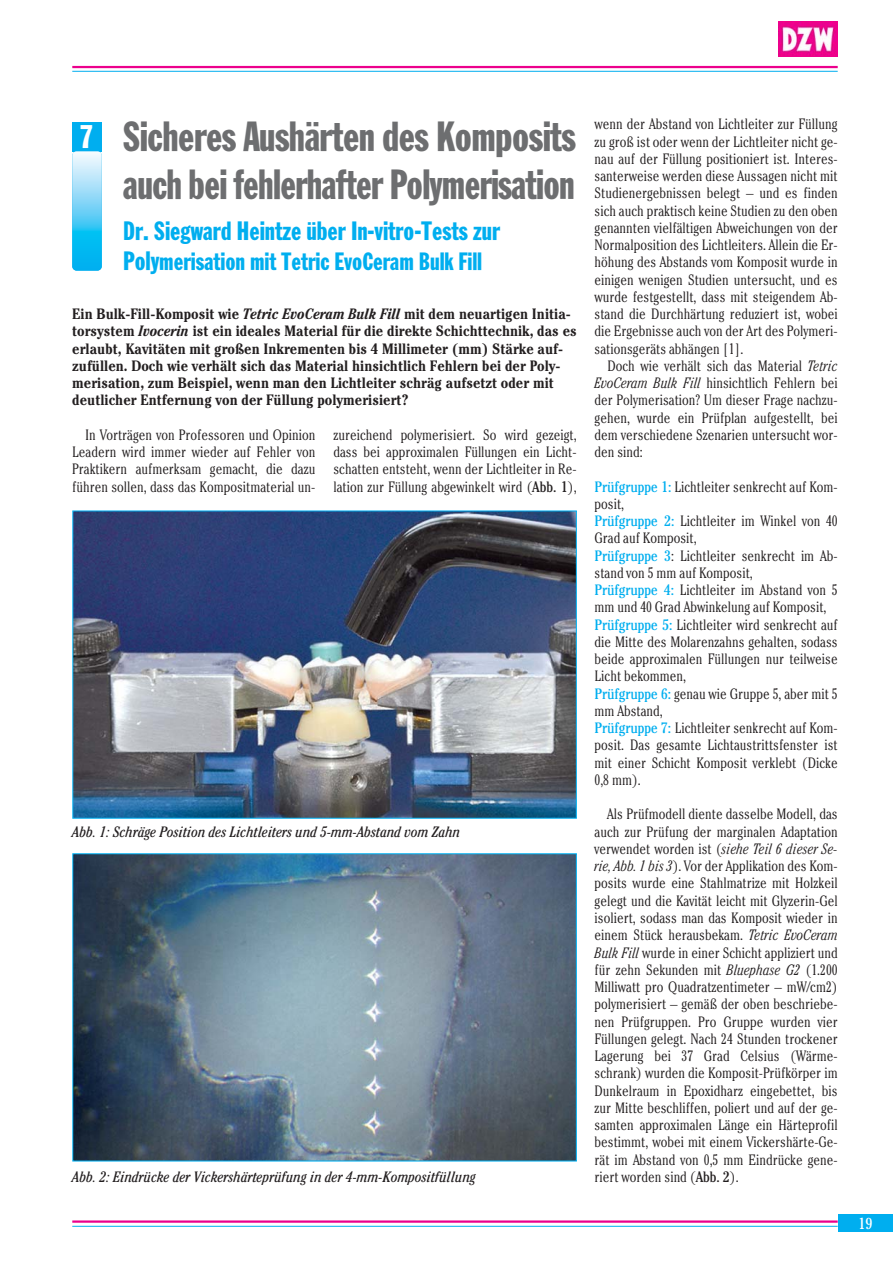
<style>
.page{position:relative;width:893px;height:1263px;background:#fff}
.page>*{position:absolute;margin:0;border:0;box-sizing:border-box;transform-origin:0 0}
.t1{font:40.5px/48px "Franklin Gothic X Schmal";letter-spacing:-.02em;color:#6d6e70}
.t2{font:31.5px "Franklin Gothic X Schmal";color:#fff}
.t3{font:25.5px "Franklin Gothic X Schmal";color:#00aeef}
.t4{font:24px "Franklin Gothic X Schmal";color:#00aeef}
.t5{font:condensed 15.75px "Cheltenham";color:#fff}
.t6{font:300 condensed 15px/17.2px "Cheltenham";color:#231f20;text-align:justify}
.t7{font:700 condensed 15px/17.2px "Cheltenham";color:#231f20}
.t8{font:italic condensed 15px "Cheltenham";color:#231f20}
.s1{font-size:25.5px}
.s2{font-style:italic}
.s3{font-weight:400}
.s4{font-weight:400;color:#00aeef}
</style>
<div class="page">
<img style="left:778px;top:21px;width:60px;height:36px">
<div style="left:838px;top:1215px;width:55px;height:17px;background:#00aeef"></div>
<hr style="left:72px;top:66px;width:766px;height:2px;background:#ec008c">
<hr style="left:72px;top:71px;width:766px;height:1px;background:#00aeef">
<hr style="left:72px;top:1226px;width:766px;height:1px;background:#00aeef">
<hr style="left:72px;top:1220px;width:766px;height:3px;background:#ec008c">
<div style="left:72px;top:122px;width:30px;height:29px;background:#00aeef"></div>
<svg style="left:72px;top:151px;width:30px;height:120px;background:#66d1f6"></svg>
<img style="left:74px;top:512px;width:501px;height:305px">
<div style="left:72px;top:510px;width:505px;height:309px;border:1px solid #00aeef"></div>
<img style="left:74px;top:855px;width:501px;height:304px">
<h2 class="t2" style="left:80px;top:125px;width:16px">7</h2>
<h1 class="t1" style="left:123px;top:116px;width:454px">Sicheres Aushärten des Komposits auch bei fehlerhafter Polymerisation</h1>
<h3 class="t3" style="left:123px;top:222px;width:378px">Dr. Siegward Heintze über In-vitro-Tests zur</h3>
<h3 class="t4" style="left:123px;top:253px;width:360px"><span class="s1">Poly</span>merisation mit Tetric EvoCeram Bulk Fill</h3>
<p class="t7" style="left:72px;top:307px;width:506px">Ein Bulk-Fill-Komposit wie <span class="s2">Tetric EvoCeram Bulk Fill</span> mit dem neuartigen Initia&shy;torsystem <span class="s2">Ivocerin</span> ist ein ideales Material für die direkte Schichttechnik, das es erlaubt, Kavitäten mit großen Inkrementen bis 4 Millimeter (mm) Stärke auf&shy;zufüllen. Doch wie verhält sich das Material hinsichtlich Fehlern bei der Poly&shy;merisation, zum Beispiel, wenn man den Lichtleiter schräg aufsetzt oder mit deutlicher Entfernung von der Füllung polymerisiert?</p>
<p class="t6" style="left:72px;top:428px;width:245px;text-indent:13px">In Vorträgen von Professoren und Opinion Leadern wird immer wieder auf Fehler von Praktikern aufmerksam gemacht, die dazu führen sollen, dass das Kompositmaterial un-</p>
<p class="t6" style="left:333px;top:428px;width:245px">zureichend polymerisiert. So wird gezeigt, dass bei approximalen Füllungen ein Licht&shy;schatten entsteht, wenn der Lichtleiter in Re&shy;lation zur Füllung abgewinkelt wird (<span class="s3">Abb. 1</span>),</p>
<p class="t8" style="left:72px;top:826px;width:390px">Abb. 1: Schräge Position des Lichtleiters und 5-mm-Abstand vom Zahn</p>
<p class="t8" style="left:72px;top:1171px;width:405px">Abb. 2: Eindrücke der Vickershärteprüfung in der 4-mm-Kompositfüllung</p>
<p class="t6" style="left:595px;top:117px;width:245px">wenn der Abstand von Lichtleiter zur Füllung zu groß ist oder wenn der Lichtleiter nicht ge&shy;nau auf der Füllung positioniert ist. Interes&shy;santerweise werden diese Aussagen nicht mit Studienergebnissen belegt – und es finden sich auch praktisch keine Studien zu den oben genannten vielfältigen Abweichungen von der Normalposition des Lichtleiters. Allein die Er&shy;höhung des Abstands vom Komposit wurde in einigen wenigen Studien untersucht, und es wurde festgestellt, dass mit steigendem Ab&shy;stand die Durchhärtung reduziert ist, wobei die Ergebnisse auch von der Art des Polymeri&shy;sationsgeräts abhängen [1].</p>
<p class="t6" style="left:595px;top:359px;width:245px;text-indent:13px">Doch wie verhält sich das Material <span class="s2">Tetric EvoCeram Bulk Fill</span> hinsichtlich Fehlern bei der Polymerisation? Um dieser Frage nachzu&shy;gehen, wurde ein Prüfplan aufgestellt, bei dem verschiedene Szenarien untersucht wor&shy;den sind:</p>
<p class="t6" style="left:595px;top:479px;width:245px;text-align:left"><span class="s4">Prüfgruppe 1:</span> Lichtleiter senkrecht auf Kom&shy;posit,<br><span class="s4">Prüfgruppe 2:</span> Lichtleiter im Winkel von 40<br>Grad auf Komposit,<br><span class="s4">Prüfgruppe 3</span>: Lichtleiter senkrecht im Ab&shy;stand von 5 mm auf Komposit,<br><span class="s4">Prüfgruppe 4:</span> Lichtleiter im Abstand von 5 mm und 40 Grad Abwinkelung auf Komposit, <span class="s4">Prüfgruppe 5:</span> Lichtleiter wird senkrecht auf die Mitte des Molarenzahns gehalten, sodass beide approximalen Füllungen nur teilweise Licht bekommen,<br><span class="s4">Prüfgruppe 6:</span> genau wie Gruppe 5, aber mit 5 mm Abstand,<br><span class="s4">Prüfgruppe 7:</span> Lichtleiter senkrecht auf Kom&shy;posit. Das gesamte Lichtaustrittsfenster ist mit einer Schicht Komposit verklebt (Dicke 0,8 mm).</p>
<p class="t6" style="left:595px;top:807px;width:245px;text-indent:13px">Als Prüfmodell diente dasselbe Modell, das auch zur Prüfung der marginalen Adaptation verwendet worden ist (<span class="s2">siehe Teil 6 dieser Se&shy;rie, Abb. 1 bis 3</span>). Vor der Applikation des Kom&shy;posits wurde eine Stahlmatrize mit Holzkeil gelegt und die Kavität leicht mit Glyzerin-Gel isoliert, sodass man das Komposit wieder in einem Stück herausbekam. <span class="s2">Tetric EvoCeram Bulk Fill</span> wurde in einer Schicht appliziert und für zehn Sekunden mit <span class="s2">Bluephase G2</span> (1.200<br>Milliwatt pro Quadratzentimeter – mW/cm2) polymerisiert – gemäß der oben beschriebe&shy;nen Prüfgruppen. Pro Gruppe wurden vier Füllungen gelegt. Nach 24 Stunden trockener Lagerung bei 37 Grad Celsius (Wärme&shy;schrank) wurden die Komposit-Prüfkörper im Dunkelraum in Epoxidharz eingebettet, bis zur Mitte beschliffen, poliert und auf der ge&shy;samten approximalen Länge ein Härteprofil bestimmt, wobei mit einem Vickershärte-Ge&shy;rät im Abstand von 0,5 mm Eindrücke gene&shy;riert worden sind (<span class="s3">Abb. 2</span>).</p>
<p class="t5" style="left:858px;top:1217px;width:15px">19</p>
</div>
